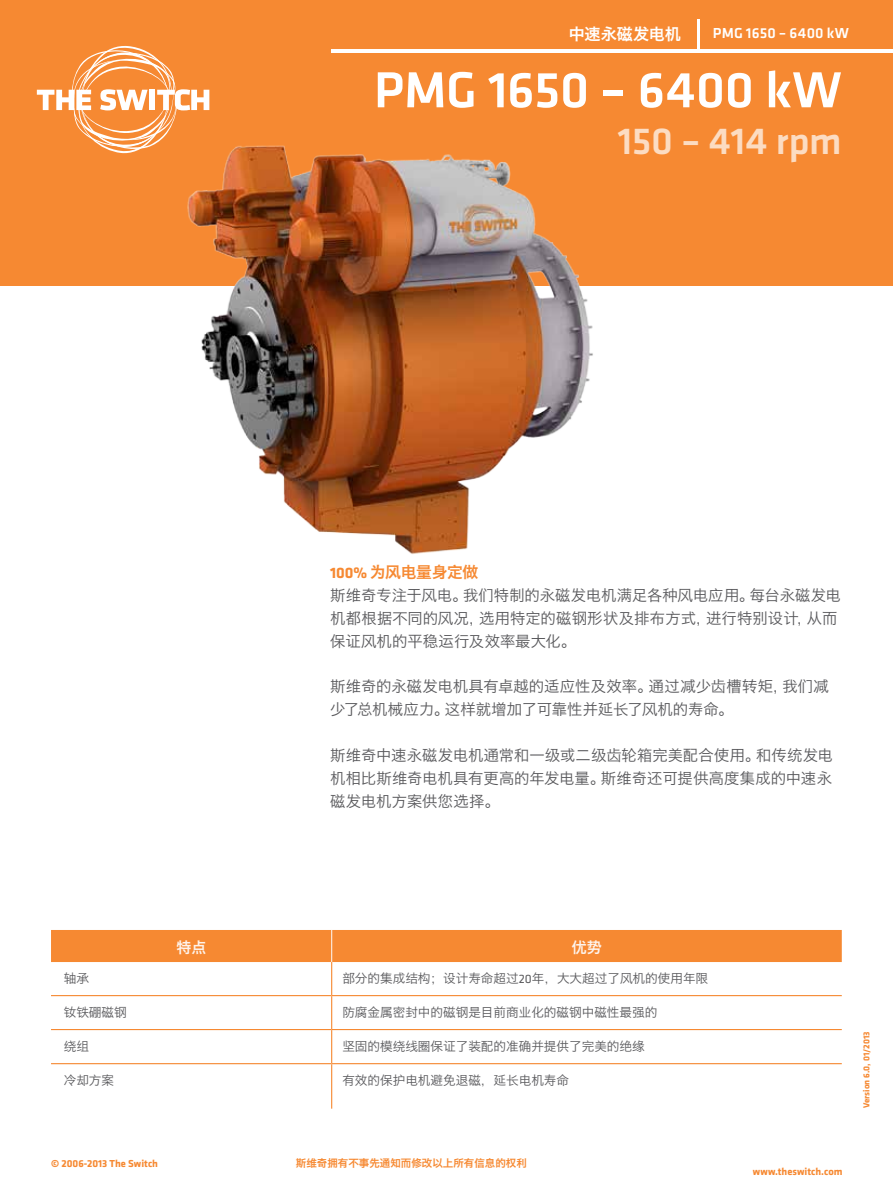
<style>
.page{position:relative;width:893px;height:1191px;background:#fff}
.page>*{position:absolute;margin:0;border:0;box-sizing:border-box;transform-origin:0 0}
.t1{font:500 52.5px "Klavika";letter-spacing:-.01em;color:#fff}
.t2{font:500 39px "Klavika";letter-spacing:-.005em;color:#fcdcc2}
.t3{font:16.05px "Hiragino Sans GB W6";letter-spacing:-.005em;color:#fff}
.t4{font:15.75px "Hiragino Sans GB W6";letter-spacing:-.015em;color:#f68932}
.t5{font:15.3px/23px "Hiragino Sans GB W3";letter-spacing:.005em;color:#58585b}
.t6{font:500 15px "Klavika";letter-spacing:.01em;color:#fff}
.t7{font:15px "Hiragino Sans GB W6";color:#fef3eb}
.t8{font:12.6px "Hiragino Sans GB W3";color:#58585b}
.t9{font:700 10.5px "Klavika";color:#f68932}
.t10{font:10.5px "Hiragino Sans GB W6";color:#f68932}
.t11{font:700 9px "Klavika";color:#f68932}
.s1{font-family:"Klavika";font-weight:700}
.s2{font-family:"Klavika"}
</style>
<div class="page">
<div style="left:0;top:0;width:893px;height:285px;background:#f68932"></div>
<img style="left:182px;top:145px;width:437px;height:409px">
<svg style="left:37px;top:45px;width:172px;height:109px"></svg>
<hr style="left:331px;top:49px;width:562px;height:4px;background:#fff">
<hr style="left:697px;top:19px;width:3px;height:32px;background:#fff">
<div style="left:51px;top:930px;width:791px;height:32px;background:#f68932"></div>
<hr style="left:331px;top:930px;width:1px;height:32px;background:#fef3eb">
<hr style="left:331px;top:962px;width:1px;height:33px;background:#f68932">
<hr style="left:51px;top:995px;width:281px;height:1px;background:#f68932">
<hr style="left:331px;top:996px;width:1px;height:33px;background:#f68932">
<hr style="left:332px;top:995px;width:510px;height:1px;background:#f68932">
<hr style="left:51px;top:1029px;width:281px;height:1px;background:#f68932">
<hr style="left:331px;top:1030px;width:1px;height:33px;background:#f68932">
<hr style="left:332px;top:1029px;width:510px;height:1px;background:#f68932">
<hr style="left:51px;top:1063px;width:281px;height:1px;background:#f68932">
<hr style="left:331px;top:1064px;width:1px;height:44px;background:#f68932">
<hr style="left:332px;top:1063px;width:510px;height:1px;background:#f68932">
<p class="t3" style="left:569px;top:23px;width:114px">中速永磁发电机</p>
<p class="t6" style="left:713px;top:23px;width:138px">PMG 1650 – 6400 kW</p>
<h1 class="t1" style="left:374px;top:54px;width:469px">PMG 1650 – 6400 kW</h1>
<h2 class="t2" style="left:617px;top:115px;width:226px">150 – 414 rpm</h2>
<p class="t4" style="left:330px;top:561px;width:150px"><span class="s1">100%</span> 为风电量身定做</p>
<p class="t5" style="left:330px;top:583px;width:512px">斯维奇专注于风电。我们特制的永磁发电机满足各种风电应用。每台永磁发电机都根据不同的风况，选用特定的磁钢形状及排布方式，进行特别设计，从而保证风机的平稳运行及效率最大化。</p>
<p class="t5" style="left:330px;top:675px;width:500px">斯维奇的永磁发电机具有卓越的适应性及效率。通过减少齿槽转矩，我们减少了总机械应力。这样就增加了可靠性并延长了风机的寿命。</p>
<p class="t5" style="left:330px;top:744px;width:504px;text-align:justify">斯维奇中速永磁发电机通常和一级或二级齿轮箱完美配合使用。和传统发电机相比斯维奇电机具有更高的年发电量。斯维奇还可提供高度集成的中速永磁发电机方案供您选择。</p>
<p class="t7" style="left:176px;top:937px;width:32px">特点</p>
<p class="t7" style="left:572px;top:937px;width:31px">优势</p>
<p class="t8" style="left:64px;top:970px;width:27px">轴承</p>
<p class="t8" style="left:342px;top:970px;width:367px">部分的集成结构；设计寿命超过<span class="s2">20</span>年，大大超过了风机的使用年限</p>
<p class="t8" style="left:64px;top:1004px;width:64px">钕铁硼磁钢</p>
<p class="t8" style="left:342px;top:1004px;width:316px">防腐金属密封中的磁钢是目前商业化的磁钢中磁性最强的</p>
<p class="t8" style="left:64px;top:1038px;width:27px">绕组</p>
<p class="t8" style="left:342px;top:1038px;width:304px">坚固的模绕线圈保证了装配的准确并提供了完美的绝缘</p>
<p class="t8" style="left:64px;top:1072px;width:52px">冷却方案</p>
<p class="t8" style="left:342px;top:1072px;width:228px">有效的保护电机避免退磁，延长电机寿命</p>
<p class="t9" style="left:51px;top:1156px;width:108px">© 2006-2013 The Switch</p>
<p class="t10" style="left:296px;top:1156px;width:232px">斯维奇拥有不事先通知而修改以上所有信息的权利</p>
<p class="t11" style="left:860px;top:1108px;width:78px;rotate:-90deg">Version 6.0, 01/2013</p>
<p class="t9" style="left:753px;top:1163px;width:91px">www.theswitch.com</p>
</div>
